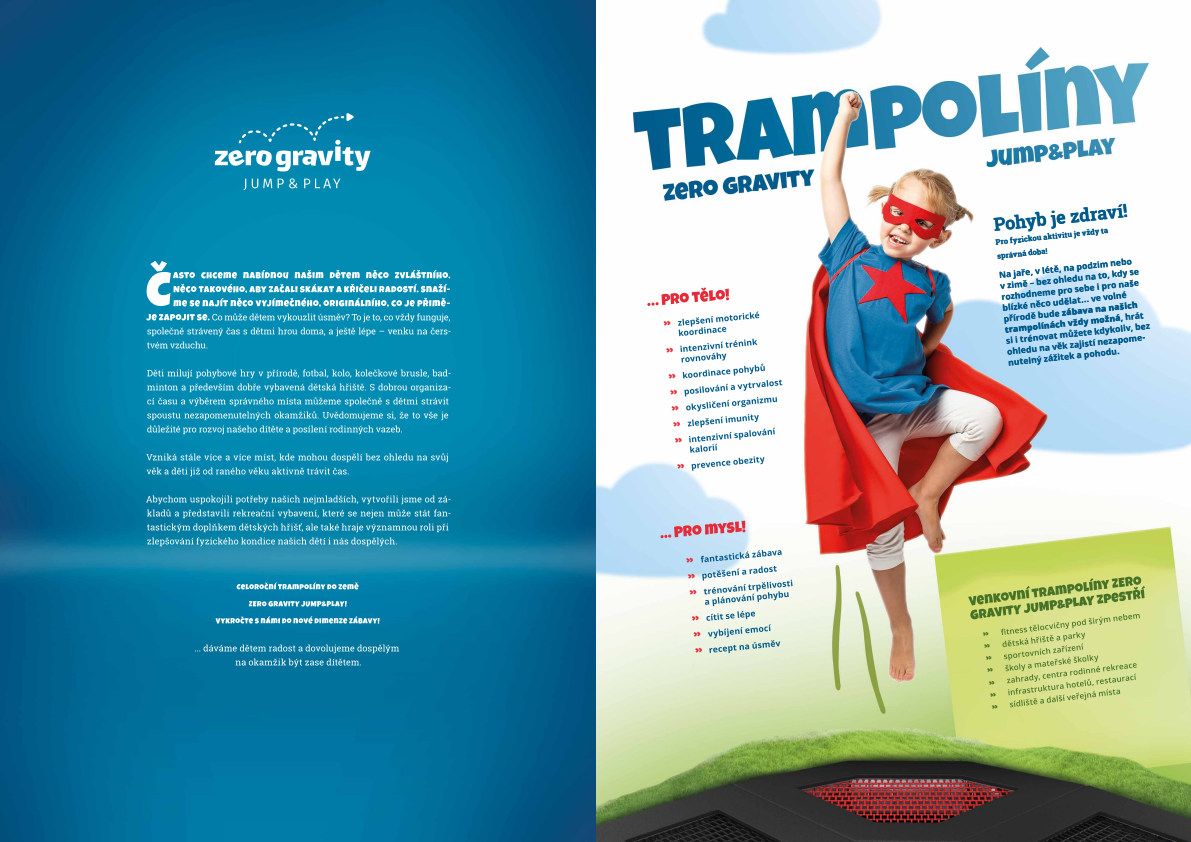
<style>
.page{position:relative;width:1191px;height:842px;background:#fff}
.page>*{position:absolute;margin:0;border:0;box-sizing:border-box;transform-origin:0 0}
.t1{font:700 18px "Roboto Slab";color:#005a8c}
.t2{font:10px/16.1px "Luckiest Guy";color:#e62a37;text-align:justify}
.t3{font:700 8.5px/11px "Open Sans";color:#005a8c}
.t4{font:8px/12.1px "Luckiest Guy";color:#477329;text-align:justify}
.t5{font:700 7.5px/14px "Roboto Slab";color:#005a8c}
.s1{font-weight:800}
</style>
<div class="page">
<img style="left:0;top:0;width:1191px;height:842px">
<svg style="left:215px;top:113px;width:156px;height:58px"></svg>
<svg style="left:243px;top:179px;width:3px;height:11px"></svg>
<svg style="left:252px;top:179px;width:20px;height:9px"></svg>
<svg style="left:278px;top:178px;width:19px;height:10px"></svg>
<svg style="left:304px;top:179px;width:36px;height:9px"></svg>
<svg style="left:195px;top:644px;width:204px;height:23px;background:#2386a9"></svg>
<svg style="left:215px;top:616px;width:164px;height:8px"></svg>
<svg style="left:249px;top:601px;width:98px;height:6px"></svg>
<svg style="left:237px;top:582px;width:121px;height:7px"></svg>
<svg style="left:146px;top:495px;width:304px;height:51px;background:#2792b2"></svg>
<svg style="left:146px;top:453px;width:302px;height:23px;background:#2295b8"></svg>
<svg style="left:147px;top:369px;width:303px;height:65px;background:#259bbd"></svg>
<svg style="left:146px;top:313px;width:304px;height:35px;background:#229abc"></svg>
<svg style="left:147px;top:261px;width:303px;height:46px"></svg>
<svg style="left:993px;top:204px;width:157px;height:162px"></svg>
<svg style="left:660px;top:521px;width:85px;height:17px"></svg>
<svg style="left:968px;top:576px;width:177px;height:131px;background:#c2d079"></svg>
<svg style="left:647px;top:287px;width:135px;height:184px"></svg>
<svg style="left:686px;top:550px;width:106px;height:103px"></svg>
<p class="t2" style="left:667px;top:369px;width:9px;rotate:-6deg">» » » » »</p>
<h1 class="t1" style="left:992px;top:212px;width:136px;rotate:-6deg">Pohyb je zdraví!</h1>
<p class="t5" style="left:995px;top:235px;width:114px;rotate:-6deg">Pro fyzickou aktivitu je vždy ta správná doba!</p>
<p class="t3" style="left:998px;top:269px;width:146px;rotate:-6deg">Na jaře, v létě, na podzim nebo<br>v zimě – bez ohledu na to, kdy se rozhodneme pro sebe i pro naše blízké něco udělat... ve volné přírodě bude <span class="s1">zábava na našich trampolínách vždy možná</span>, hrát si i trénovat můžete kdykoliv, bez ohledu na věk zajistí nezapome&shy;nutelný zážitek a pohodu.</p>
<p class="t4" style="left:982px;top:629px;width:7px;rotate:-7deg">» » » » » » »</p>
</div>
